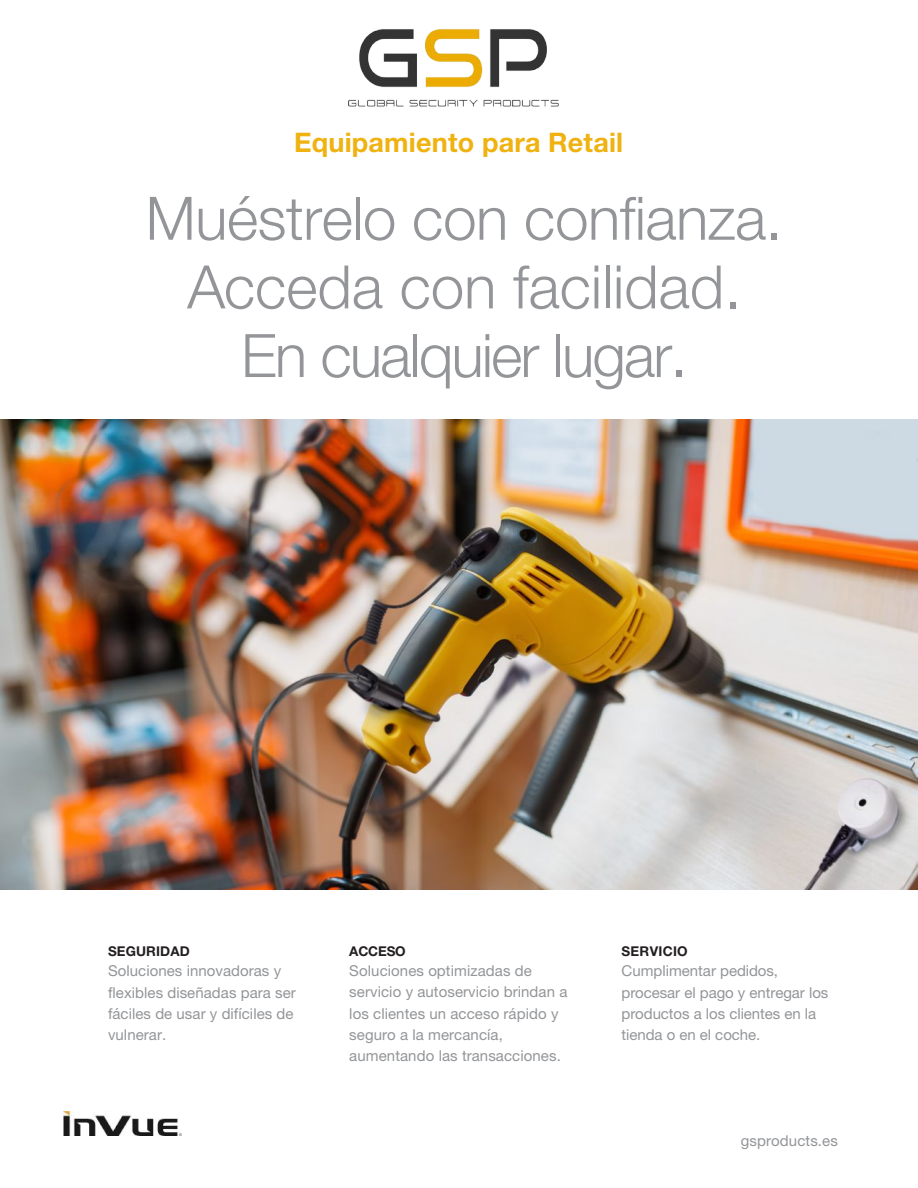
<style>
.page{position:relative;width:918px;height:1188px;background:#fff}
.page>*{position:absolute;margin:0;border:0;box-sizing:border-box;transform-origin:0 0}
.Subheading{font:300 60px/68.7px "Helvetica Neue LT Std";letter-spacing:-.01em;color:#939598;text-align:center}
.t1{font:700 27px "Helvetica Neue LT Std";letter-spacing:.01em;color:#efb211}
.t2{font:15px/21.1px "Helvetica Neue LT Std";letter-spacing:.005em;color:#939598}
.t3{font:700 13.5px "Helvetica Neue LT Std";letter-spacing:.01em;color:#231f20}
</style>
<div class="page">
<img style="left:0;top:420px;width:918px;height:470px">
<img style="left:349px;top:29px;width:210px;height:78px">
<img style="left:63px;top:1112px;width:118px;height:23px">
<p class="t1" style="left:294px;top:126px;width:331px">Equipamiento para Retail</p>
<p class="Subheading" style="left:146px;top:183px;width:638px">Muéstrelo con confianza.<br>Acceda con facilidad.<br>En cualquier lugar.</p>
<p class="t3" style="left:108px;top:943px;width:83px">SEGURIDAD</p>
<p class="t2" style="left:108px;top:960px;width:189px">Soluciones innovadoras y flexibles diseñadas para ser fáciles de usar y difíciles de vulnerar.</p>
<p class="t3" style="left:349px;top:943px;width:58px">ACCESO</p>
<p class="t2" style="left:349px;top:960px;width:220px">Soluciones optimizadas de servicio y autoservicio brindan a los clientes un acceso rápido y seguro a la mercancía, aumentando las transacciones.</p>
<p class="t3" style="left:622px;top:943px;width:68px">SERVICIO</p>
<p class="t2" style="left:622px;top:960px;width:208px">Cumplimentar pedidos, procesar el pago y entregar los productos a los clientes en la tienda o en el coche.</p>
<p class="t2" style="left:741px;top:1130px;width:98px">gsproducts.es</p>
</div>
